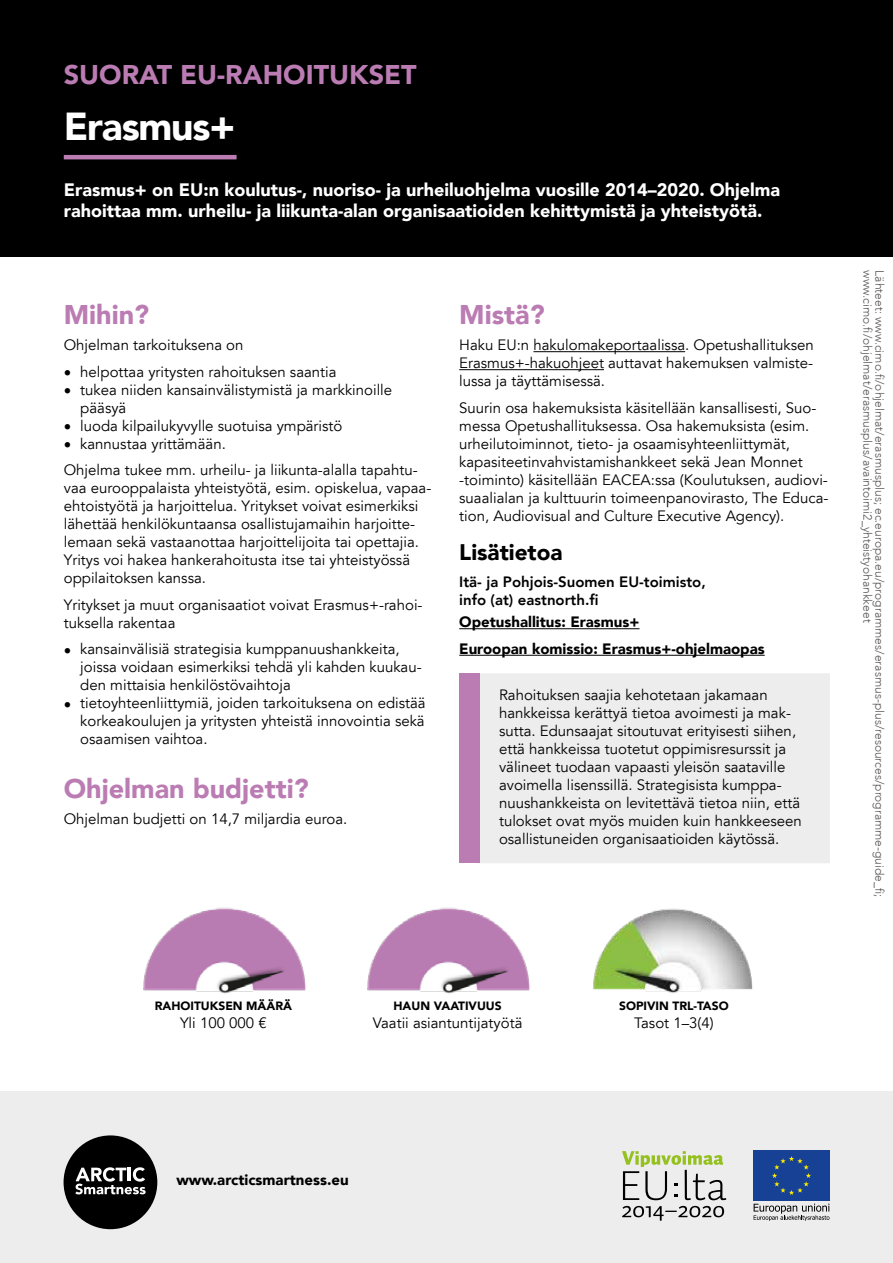
<style>
.page{position:relative;width:893px;height:1263px;background:#fff}
.page>*{position:absolute;margin:0;border:0;box-sizing:border-box;transform-origin:0 0}
.t1{font:900 39px "Avenir LT";letter-spacing:-.03em;color:#fff}
.t2{font:900 27px "Avenir LT";color:#bb7cb3}
.t3{font:900 22.5px "Avenir LT";color:#000}
.t4{font:900 18px/21.6px "Avenir LT";color:#fff}
.t5{font:15px/18px "Avenir LT Book 2";color:#000}
.t6{font:900 15px/26.5px "Avenir LT";color:#000}
.t7{font:15px "Avenir LT Heavy 2";color:#000}
.t8{font:800 15px "Avenir LT";color:#000}
.t9{font:12px/12px "Avenir LT Light 2";color:#575756}
.t10{font:900 12px "Avenir LT";color:#000}
.s1{font-family:"Avenir LT"}
.s2{font-family:"Avenir LT";font-weight:300}
</style>
<div class="page">
<div style="left:0;top:1091px;width:893px;height:172px;background:#ededed"></div>
<svg style="left:622px;top:1206px;width:102px;height:15px"></svg>
<svg style="left:622px;top:1151px;width:104px;height:49px"></svg>
<div style="left:753px;top:1150px;width:77px;height:51px;background:#164194"></div>
<svg style="left:772px;top:1156px;width:39px;height:39px"></svg>
<svg style="left:754px;top:1204px;width:75px;height:17px"></svg>
<div style="left:0;top:0;width:893px;height:256px;background:#000"></div>
<div style="left:64px;top:1135px;width:93px;height:94px;background:#000;border-radius:50%"></div>
<svg style="left:75px;top:1167px;width:71px;height:27px"></svg>
<hr style="left:64px;top:155px;width:173px;height:4px;background:#bb7cb3">
<div style="left:477px;top:674px;width:352px;height:188px;background:#ededed"></div>
<div style="left:476px;top:673px;width:354px;height:190px;border:2px solid #ededed"></div>
<div style="left:459px;top:673px;width:21px;height:190px;background:#bb7cb3"></div>
<hr style="left:533px;top:351px;width:152px;height:1px;background:#000">
<hr style="left:459px;top:369px;width:145px;height:1px;background:#000">
<hr style="left:459px;top:628px;width:180px;height:1px;background:#000">
<hr style="left:459px;top:655px;width:306px;height:1px;background:#000">
<img style="left:367px;top:907px;width:163px;height:87px">
<img style="left:143px;top:907px;width:163px;height:87px">
<img style="left:593px;top:908px;width:160px;height:85px">
<h2 class="t2" style="left:64px;top:58px;width:354px">SUORAT EU-RAHOITUKSET</h2>
<h1 class="t1" style="left:64px;top:103px;width:173px">Erasmus+</h1>
<p class="t4" style="left:64px;top:178px;width:718px">Erasmus+ on EU:n koulutus-, nuoriso- ja urheiluohjelma vuosille 2014–2020. Ohjelma rahoittaa mm. urheilu- ja liikunta-alan organisaatioiden kehittymistä ja yhteistyötä.</p>
<h2 class="t2" style="left:64px;top:298px;width:87px">Mihin?</h2>
<p class="t5" style="left:64px;top:336px;width:181px">Ohjelman tarkoituksena on</p>
<p class="t5" style="left:64px;top:363px;width:274px">• helpottaa yritysten rahoituksen saantia</p>
<p class="t5" style="left:80px;top:381px;width:313px;text-indent:-16px">• tukea niiden kansainvälistymistä ja markkinoille pääsyä</p>
<p class="t5" style="left:64px;top:417px;width:280px">• luoda kilpailukyvylle suotuisa ympäristö</p>
<p class="t5" style="left:64px;top:431px;width:355px;line-height:26.5px">• kannustaa yrittämään.<br>Ohjelma tukee mm. urheilu- ja liikunta-alalla tapahtu-</p>
<p class="t5" style="left:64px;top:479px;width:369px">vaa eurooppalaista yhteistyötä, esim. opiskelua, vapaa&shy;ehtoistyötä ja harjoittelua. Yritykset voivat esimerkiksi lähettää henkilökuntaansa osallistujamaihin harjoitte&shy;lemaan sekä vastaanottaa harjoittelijoita tai opettajia.<br>Yritys voi hakea hankerahoitusta itse tai yhteistyössä oppilaitoksen kanssa.</p>
<p class="t5" style="left:64px;top:596px;width:360px">Yritykset ja muut organisaatiot voivat Erasmus+-rahoi&shy;tuksella rakentaa</p>
<p class="t5" style="left:80px;top:640px;width:343px;text-indent:-16px">• kansainvälisiä strategisia kumppanuushankkeita, joissa voidaan esimerkiksi tehdä yli kahden kuukau&shy;den mittaisia henkilöstövaihtoja</p>
<p class="t5" style="left:80px;top:694px;width:347px;text-align:justify;text-indent:-16px">• tietoyhteenliittymiä, joiden tarkoituksena on edistää korkeakoulujen ja yritysten yhteistä innovointia sekä osaamisen vaihtoa.</p>
<h2 class="t2" style="left:64px;top:772px;width:247px">Ohjelman budjetti?</h2>
<p class="t5" style="left:64px;top:811px;width:285px">Ohjelman budjetti on 14,7 miljardia euroa.</p>
<h2 class="t2" style="left:459px;top:298px;width:87px">Mistä?</h2>
<p class="t5" style="left:459px;top:336px;width:356px;text-align:justify"><span class="s1">Haku EU:n</span> hakulomakeportaalissa. Opetushallituksen Erasmus+-hakuohjeet auttavat hakemuksen valmiste&shy;lussa ja täyttämisessä.</p>
<p class="t5" style="left:459px;top:399px;width:371px">Suurin osa hakemuksista käsitellään kansallisesti, Suo&shy;messa Opetushallituksessa. Osa hakemuksista (esim. urheilutoiminnot, tieto- ja osaamisyhteenliittymät, kapasiteetinvahvistamishankkeet sekä Jean Monnet -toiminto) käsitellään EACEA:ssa (Koulutuksen, audiovi&shy;suaalialan ja kulttuurin toimeenpanovirasto, The Educa&shy;tion, Audiovisual and Culture Executive Agency).</p>
<h3 class="t3" style="left:459px;top:539px;width:105px">Lisätietoa</h3>
<p class="t7" style="left:459px;top:573px;width:248px">Itä- ja Pohjois-Suomen EU-toimisto,</p>
<p class="t8" style="left:459px;top:591px;width:141px">info (at) eastnorth.fi</p>
<p class="t6" style="left:459px;top:609px;width:307px">Opetushallitus: Erasmus+<br>Euroopan komissio: Erasmus+-ohjelmaopas</p>
<p class="t5" style="left:499px;top:686px;width:304px">Rahoituksen saajia kehotetaan jakamaan hankkeissa kerättyä tietoa avoimesti ja mak&shy;sutta. Edunsaajat sitoutuvat erityisesti siihen, että hankkeissa tuotetut oppimisresurssit ja välineet tuodaan vapaasti yleisön saataville avoimella lisenssillä. Strategisista kumppa&shy;nuushankkeista on levitettävä tietoa niin, että tulokset ovat myös muiden kuin hankkeeseen osallistuneiden organisaatioiden käytössä.</p>
<p class="t9" style="left:885px;top:270px;width:628px;rotate:90deg"><span class="s2">Lähteet:</span> www.cimo.fi/ohjelmat/erasmusplus<span class="s2">;</span> ec.europa.eu/programmes/erasmus-plus/resources/programme-guide_fi<span class="s2">; </span>www.cimo.fi/ohjelmat/erasmusplus/avaintoimi2_yhteistyohankkeet</p>
<p class="t10" style="left:155px;top:999px;width:139px">RAHOITUKSEN MÄÄRÄ</p>
<p class="t5" style="left:180px;top:1014px;width:88px">Yli 100 000 €</p>
<p class="t10" style="left:393px;top:999px;width:110px">HAUN VAATIVUUS</p>
<p class="t5" style="left:373px;top:1014px;width:151px">Vaatii asiantuntijatyötä</p>
<p class="t10" style="left:619px;top:999px;width:111px">SOPIVIN TRL-TASO</p>
<p class="t5" style="left:634px;top:1014px;width:81px">Tasot 1–3(4)</p>
<p class="t6" style="left:176px;top:1166px;width:174px">www.arcticsmartness.eu</p>
</div>
